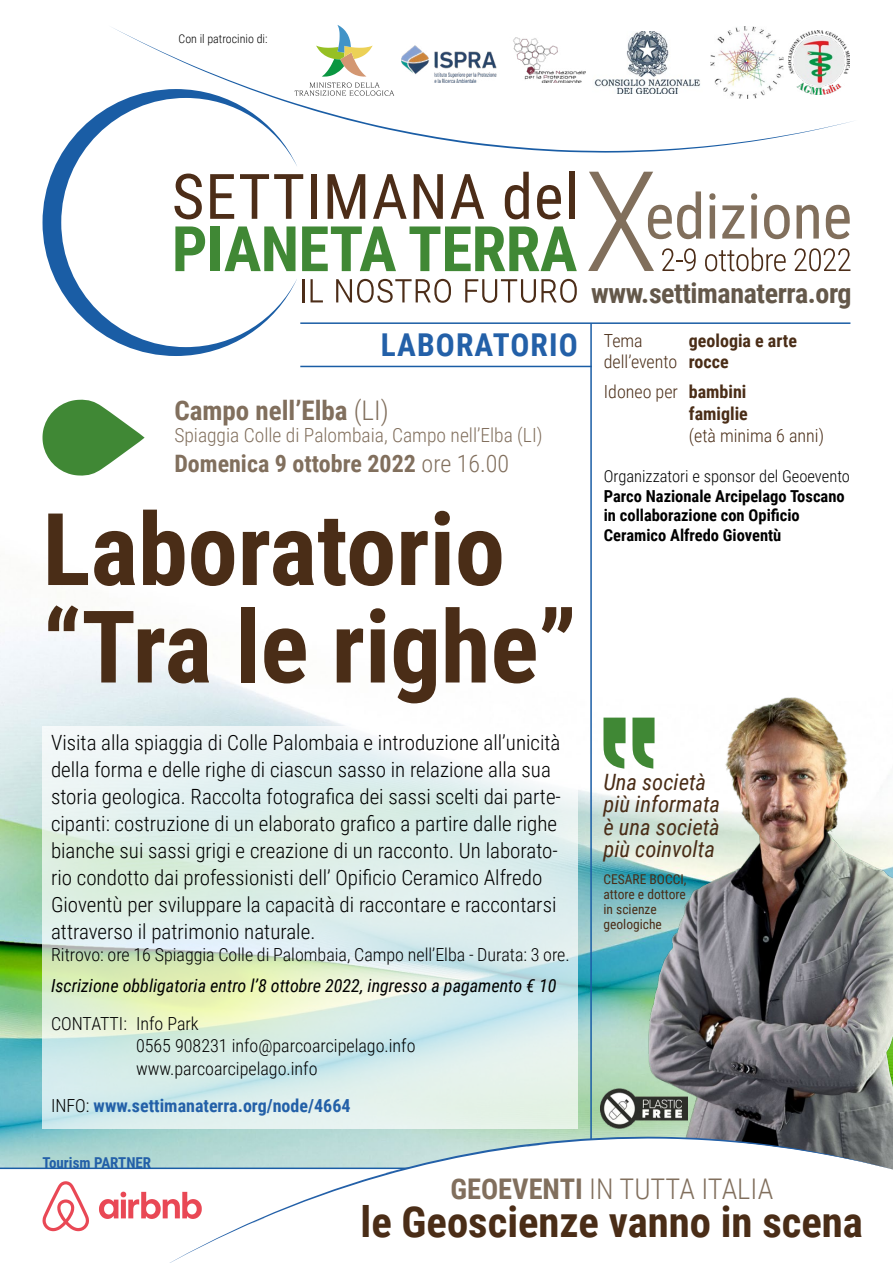
<style>
.page{position:relative;width:893px;height:1263px;background:#fff}
.page>*{position:absolute;margin:0;border:0;box-sizing:border-box;transform-origin:0 0}
.t1{font:700 100.5px/97.5px "Roboto Condensed";color:#4a2d17}
.t2{font:700 42.75px "Roboto Condensed";color:#4a2d17}
.t3{font:700 31.5px "Roboto Condensed";letter-spacing:.035em;color:#2360a8}
.t4{font:300 28.5px "Roboto Condensed";color:#816f5d}
.t5{font:700 28.05px "Roboto Condensed";letter-spacing:-.015em;color:#64584a}
.t6{font:700 27px "Roboto Condensed";color:#816f5d}
.t7{font:700 24px "Roboto Condensed";color:#816f5d}
.t8{font:italic 22.5px/22.5px "Roboto Condensed";color:#4a2d17}
.t9{font:300 21px/27px "Roboto Condensed";color:#000}
.t10{font:300 19.5px "Roboto Condensed";color:#816f5d}
.t11{font:300 18px/22.5px "Roboto Condensed";color:#000}
.t12{font:italic 18px "Roboto Condensed";color:#000}
.t13{font:700 18px/21.6px "Roboto Condensed";color:#4a2d17}
.t14{font:700 18px "Roboto Condensed";color:#2360a8}
.t15{font:300 18px "Roboto Condensed";color:#4a2d17}
.t16{font:700 16.5px/19.5px "Roboto Condensed";color:#000}
.t17{font:300 16.5px "Roboto Condensed";color:#000}
.t18{font:700 15px "Roboto Condensed";color:#2360a8}
.t19{font:13.5px/15px "Roboto Condensed";color:#4a2d17}
.t20{font:300 12px "Roboto Condensed";color:#000}
.s1{font-weight:300}
.s2{font-weight:300;color:#000}
.s3{font-weight:700}
</style>
<div class="page">
<img style="left:0;top:633px;width:635px;height:534px">
<hr style="left:0;top:1167px;width:758px;height:2px;background:#1a5da5">
<svg style="left:297px;top:174px;width:6px;height:5px"></svg>
<div style="left:311px;top:174px;width:6px;height:45px;background:#4c2d18"></div>
<svg style="left:328px;top:174px;width:37px;height:45px"></svg>
<svg style="left:373px;top:174px;width:34px;height:45px"></svg>
<svg style="left:414px;top:174px;width:29px;height:45px"></svg>
<svg style="left:451px;top:174px;width:33px;height:45px"></svg>
<svg style="left:505px;top:172px;width:24px;height:47px"></svg>
<svg style="left:537px;top:185px;width:24px;height:34px"></svg>
<div style="left:569px;top:172px;width:5px;height:47px;background:#4c2d18"></div>
<svg style="left:302px;top:226px;width:94px;height:45px"></svg>
<svg style="left:409px;top:226px;width:168px;height:45px"></svg>
<hr style="left:302px;top:279px;width:2px;height:23px;background:#4c2d18">
<svg style="left:311px;top:279px;width:12px;height:23px"></svg>
<svg style="left:336px;top:279px;width:115px;height:24px"></svg>
<svg style="left:465px;top:279px;width:112px;height:24px"></svg>
<svg style="left:43px;top:153px;width:254px;height:203px"></svg>
<svg style="left:588px;top:172px;width:262px;height:99px"></svg>
<svg style="left:99px;top:1192px;width:48px;height:27px"></svg>
<svg style="left:43px;top:1181px;width:46px;height:50px"></svg>
<svg style="left:43px;top:726px;width:535px;height:403px;background:#deeee7"></svg>
<img style="left:635px;top:697px;width:258px;height:440px">
<hr style="left:590px;top:323px;width:2px;height:816px;background:#1a5da5">
<hr style="left:300px;top:322px;width:550px;height:2px;background:#1a5da5">
<svg style="left:43px;top:399px;width:102px;height:77px"></svg>
<svg style="left:603px;top:718px;width:51px;height:51px"></svg>
<img style="left:600px;top:1087px;width:88px;height:42px">
<hr style="left:300px;top:366px;width:292px;height:1px;background:#1a5da5">
<svg style="left:62px;top:107px;width:47px;height:46px"></svg>
<svg style="left:109px;top:27px;width:744px;height:126px"></svg>
<svg style="left:159px;top:1137px;width:734px;height:126px"></svg>
<svg style="left:295px;top:25px;width:99px;height:71px"></svg>
<img style="left:593px;top:32px;width:110px;height:61px">
<img style="left:789px;top:31px;width:60px;height:63px">
<img style="left:710px;top:26px;width:73px;height:73px">
<img style="left:401px;top:38px;width:185px;height:45px">
<p class="t20" style="left:179px;top:30px;width:90px">Con il patrocinio di:</p>
<h3 class="t3" style="left:381px;top:322px;width:199px">LABORATORIO</h3>
<p class="t6" style="left:174px;top:391px;width:216px">Campo nell’Elba <span class="s1">(LI)</span></p>
<p class="t10" style="left:174px;top:422px;width:370px">Spiaggia Colle di Palombaia, Campo nell’Elba (LI)</p>
<p class="t7" style="left:174px;top:447px;width:336px">Domenica 9 ottobre 2022 <span class="s1">ore 16.00</span></p>
<h1 class="t1" style="left:43px;top:497px;width:536px">Laboratorio “Tra le righe”</h1>
<p class="t9" style="left:51px;top:728px;width:511px">Visita alla spiaggia di Colle Palombaia e introduzione all’unicità della forma e delle righe di ciascun sasso in relazione alla sua storia geologica. Raccolta fotografica dei sassi scelti dai parte&shy;cipanti: costruzione di un elaborato grafico a partire dalle righe bianche sui sassi grigi e creazione di un racconto. Un laborato&shy;rio condotto dai professionisti dell’ Opificio Ceramico Alfredo Gioventù per sviluppare la capacità di raccontare e raccontarsi attraverso il patrimonio naturale.</p>
<p class="t11" style="left:51px;top:943px;width:520px">Ritrovo: ore 16 Spiaggia Colle di Palombaia, Campo nell’Elba - Durata: 3 ore.</p>
<p class="t12" style="left:51px;top:973px;width:507px">Iscrizione obbligatoria entro l’8 ottobre 2022, ingresso a pagamento € 10</p>
<p class="t11" style="left:136px;top:1012px;width:281px;text-indent:-85px">CONTATTI: Info Park<br>0565 908231 info@parcoarcipelago.info www.parcoarcipelago.info</p>
<p class="t14" style="left:51px;top:1092px;width:301px"><span class="s2">INFO:</span> www.settimanaterra.org/node/4664</p>
<h3 class="t5" style="left:591px;top:273px;width:262px">www.settimanaterra.org</h3>
<p class="t13" style="left:604px;top:329px;width:195px;text-indent:85px">geologia e arte <span class="s1">dell’evento</span> rocce</p>
<p class="t13" style="left:604px;top:380px;width:146px;text-align:right"><span class="s1">Idoneo per</span> bambini famiglie</p>
<p class="t15" style="left:689px;top:423px;width:137px">(età minima 6 anni)</p>
<p class="t17" style="left:604px;top:465px;width:248px">Organizzatori e sponsor del Geoevento</p>
<p class="t16" style="left:604px;top:485px;width:242px">Parco Nazionale Arcipelago Toscano in collaborazione con Opificio<br>Ceramico Alfredo Gioventù</p>
<p class="t15" style="left:604px;top:328px;width:40px">Tema</p>
<p class="t8" style="left:603px;top:770px;width:118px">Una società più informata è una società più coinvolta</p>
<p class="t19" style="left:603px;top:871px;width:84px">CESARE BOCCI, attore e dottore in scienze geologiche</p>
<p class="t18" style="left:43px;top:1152px;width:110px">Tourism PARTNER</p>
<h3 class="t4" style="left:450px;top:1169px;width:324px"><span class="s3">GEOEVENTI</span> IN TUTTA ITALIA</h3>
<h2 class="t2" style="left:361px;top:1192px;width:504px">le Geoscienze vanno in scena</h2>
</div>
